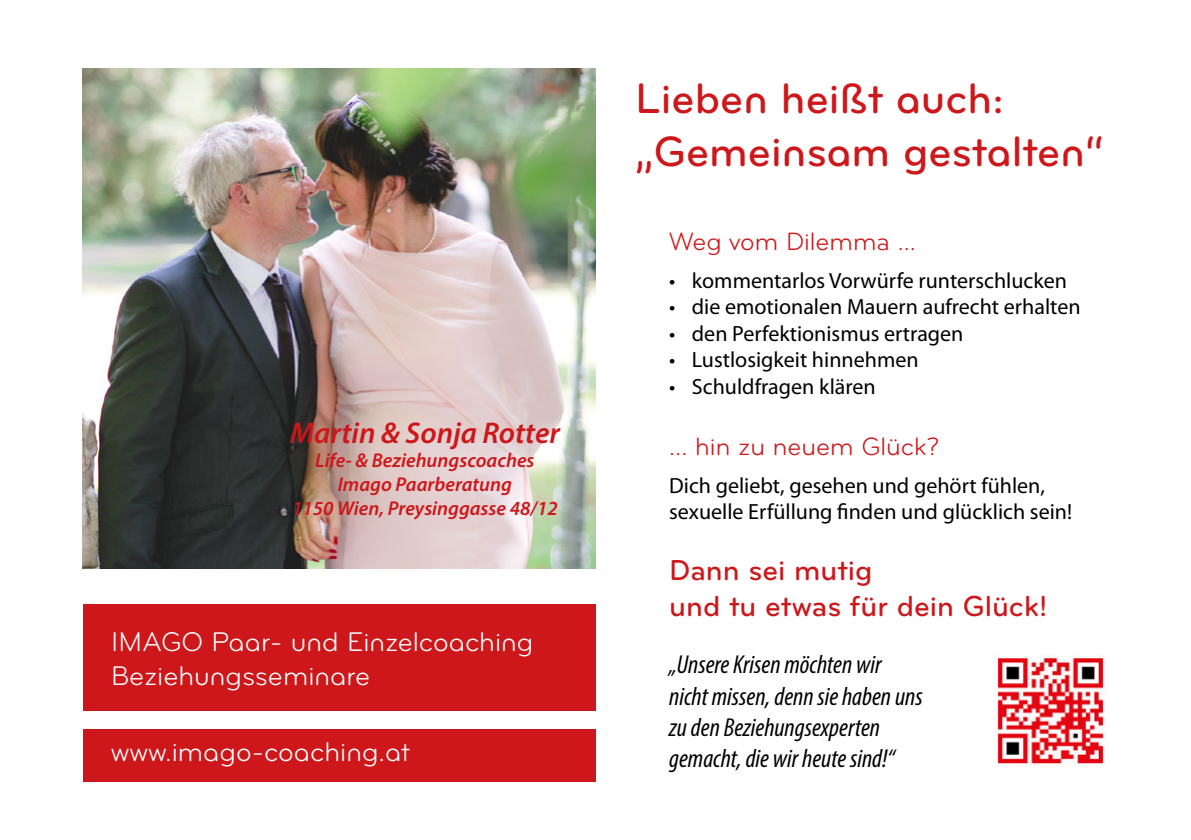
<style>
.page{position:relative;width:1191px;height:840px;background:#fff}
.page>*{position:absolute;margin:0;border:0;box-sizing:border-box;transform-origin:0 0}
.t1{font:44px/52.8px "Bryant Medium Alternate";color:#cd171a}
.t2{font:500 30px/36px "Bryant";color:#cd171a}
.t3{font:italic 600 30px "Myriad Pro";color:#cd171a}
.t4{font:28px/33.6px "Bryant Regular Alternate";color:#fff}
.t5{font:italic condensed 26px/31.2px "Myriad Pro";color:#000}
.t6{font:26px "Bryant";color:#cd171a}
.t7{font:22px/26.4px "Myriad Pro";color:#000}
.t8{font:italic 600 20px/24px "Myriad Pro";color:#cd171a;text-align:center}
</style>
<div class="page">
<img style="left:83px;top:68px;width:512px;height:500px">
<div style="left:83px;top:728px;width:512px;height:52px;background:#cd171a"></div>
<div style="left:83px;top:603px;width:512px;height:107px;background:#cd171a"></div>
<img style="left:994px;top:654px;width:111px;height:111px">
<p class="t3" style="left:290px;top:413px;width:271px">Martin &amp; Sonja Rotter</p>
<p class="t8" style="left:292px;top:447px;width:267px">Life- &amp; Beziehungscoaches<br>Imago Paarberatung<br>1150 Wien, Preysinggasse 48/12</p>
<p class="t4" style="left:111px;top:624px;width:424px">IMAGO Paar- und Einzelcoaching<br>Beziehungsseminare</p>
<p class="t4" style="left:111px;top:735px;width:300px">www.imago-coaching.at</p>
<p class="t1" style="left:635px;top:72px;width:470px">Lieben heißt auch: „Gemeinsam gestalten“</p>
<p class="t6" style="left:669px;top:226px;width:248px">Weg vom Dilemma ...</p>
<p class="t7" style="left:669px;top:267px;width:399px">• kommentarlos Vorwürfe runterschlucken</p>
<p class="t7" style="left:669px;top:293px;width:413px">• die emotionalen Mauern aufrecht erhalten</p>
<p class="t7" style="left:669px;top:319px;width:296px">• den Perfektionismus ertragen</p>
<p class="t7" style="left:669px;top:346px;width:251px">• Lustlosigkeit hinnehmen</p>
<p class="t7" style="left:669px;top:372px;width:208px">• Schuldfragen klären</p>
<p class="t6" style="left:669px;top:430px;width:272px">... hin zu neuem Glück?</p>
<p class="t7" style="left:669px;top:471px;width:404px">Dich geliebt, gesehen und gehört fühlen, sexuelle Erfüllung finden und glücklich sein!</p>
<p class="t2" style="left:669px;top:552px;width:380px">Dann sei mutig<br>und tu etwas für dein Glück!</p>
<p class="t5" style="left:669px;top:648px;width:255px">„Unsere Krisen möchten wir nicht missen, denn sie haben uns zu den Beziehungsexperten gemacht, die wir heute sind!“</p>
</div>
